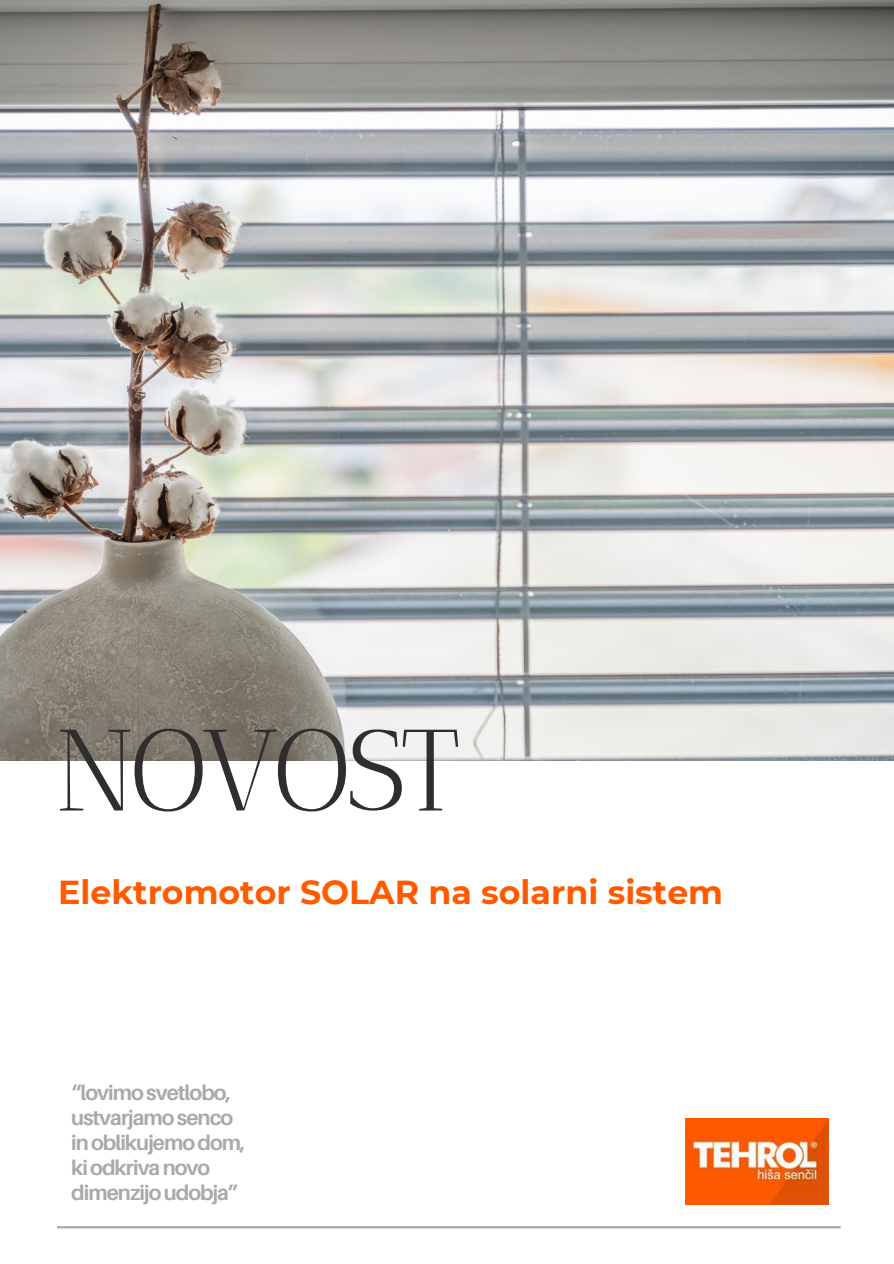
<style>
.page{position:relative;width:894px;height:1264px;background:#fff}
.page>*{position:absolute;margin:0;border:0;box-sizing:border-box;transform-origin:0 0}
.t1{font:115.35px "Antic Didone";letter-spacing:-.05em;color:#2e2e2e}
.t2{font:700 33.15px "Montserrat";color:#ff5a00}
.t3{font:700 21px/24.8px "Aileron";letter-spacing:-.045em;color:#aaa9a8}
</style>
<div class="page">
<img style="left:0;top:0;width:893px;height:760px">
<hr style="left:57px;top:1226px;width:783px;height:2px;background:#aaa9a8">
<img style="left:685px;top:1118px;width:143px;height:86px">
<h1 class="t1" style="left:55px;top:702px;width:407px">NOVOST</h1>
<h2 class="t2" style="left:58px;top:872px;width:666px">Elektromotor SOLAR na solarni sistem</h2>
<p class="t3" style="left:71px;top:1080px;width:176px">“lovimosvetlobo, ustvarjamosenco inoblikujemodom, kiodkrivanovo dimenzijoudobja”</p>
</div>
